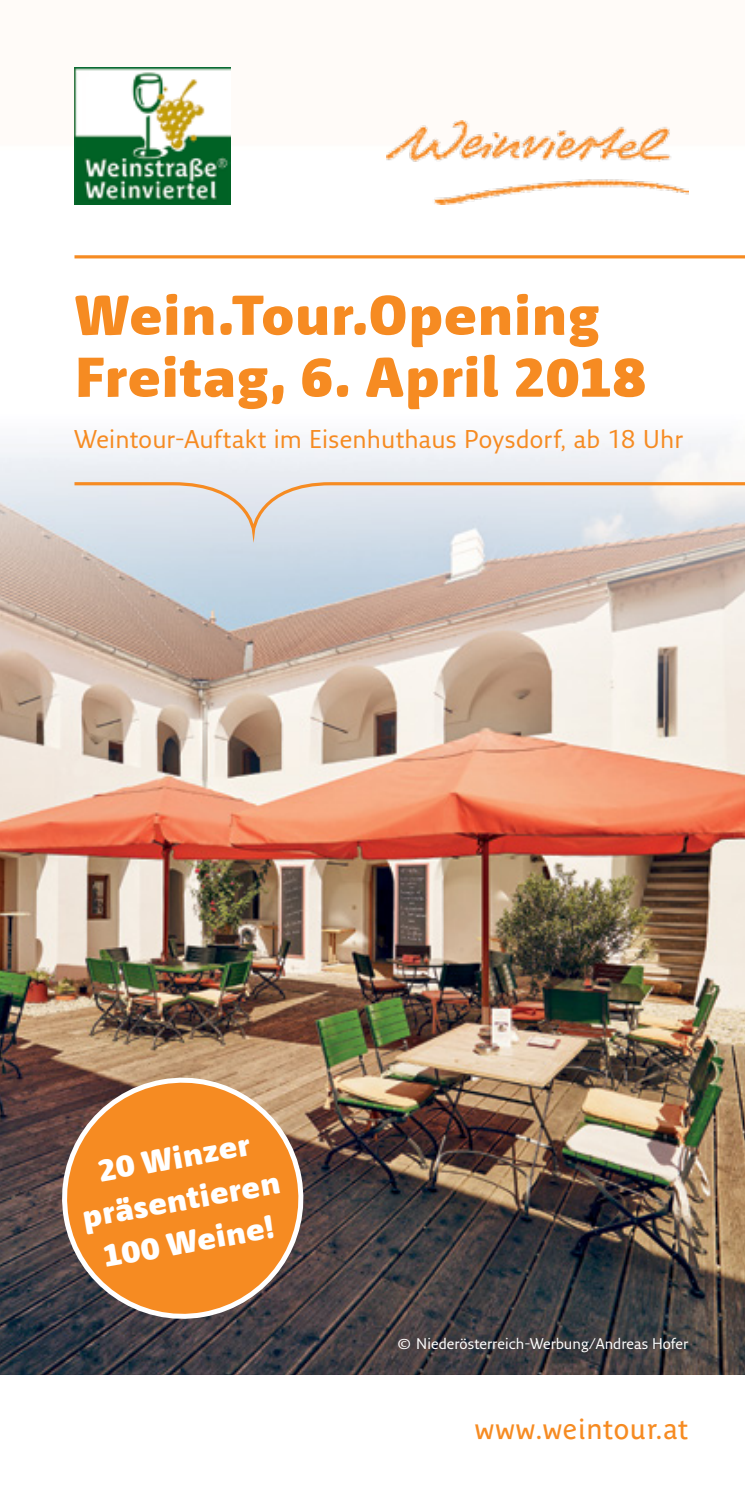
<style>
.page{position:relative;width:745px;height:1489px;background:#fff}
.page>*{position:absolute;margin:0;border:0;box-sizing:border-box;transform-origin:0 0}
.t1{font:900 57.75px/62px "Haptic Pro";letter-spacing:.015em;color:#f68b22}
.t2{font:900 32.5px/42.5px "Haptic Pro";color:#fff;text-align:center}
.t3{font:27.5px "Parisine NOE";letter-spacing:.02em;color:#f68b22}
.t4{font:25px "Fresco Sans Pro";letter-spacing:.005em;color:#f68b22}
.t5{font:15px "Fresco Sans Pro";color:#fff}
.s1{font-size:20px}
</style>
<div class="page">
<img style="left:0;top:67px;width:744px;height:1308px">
<svg style="left:55px;top:1070px;width:255px;height:255px;background:#cd823c"></svg>
<img style="left:74px;top:67px;width:156px;height:137px">
<img style="left:386px;top:121px;width:301px;height:83px">
<hr style="left:74px;top:255px;width:670px;height:3px;background:#f68b22">
<svg style="left:71px;top:480px;width:673px;height:53px;background:#e0dfdf"></svg>
<h1 class="t1" style="left:74px;top:282px;width:572px">Wein.Tour.Opening<br>Freitag, 6. April 2018</h1>
<p class="t4" style="left:74px;top:423px;width:609px">Weintour-Auftakt im Eisenhuthaus Poysdorf, ab 18 Uhr</p>
<h2 class="t2" style="left:71px;top:1152px;width:201px;rotate:-10deg">20 Winzer präsentieren<br>100 Weine!</h2>
<p class="t5" style="left:397px;top:1334px;width:292px"><span class="s1">©</span> Niederösterreich-Werbung/Andreas Hofer</p>
<p class="t3" style="left:474px;top:1408px;width:215px">www.weintour.at</p>
</div>
